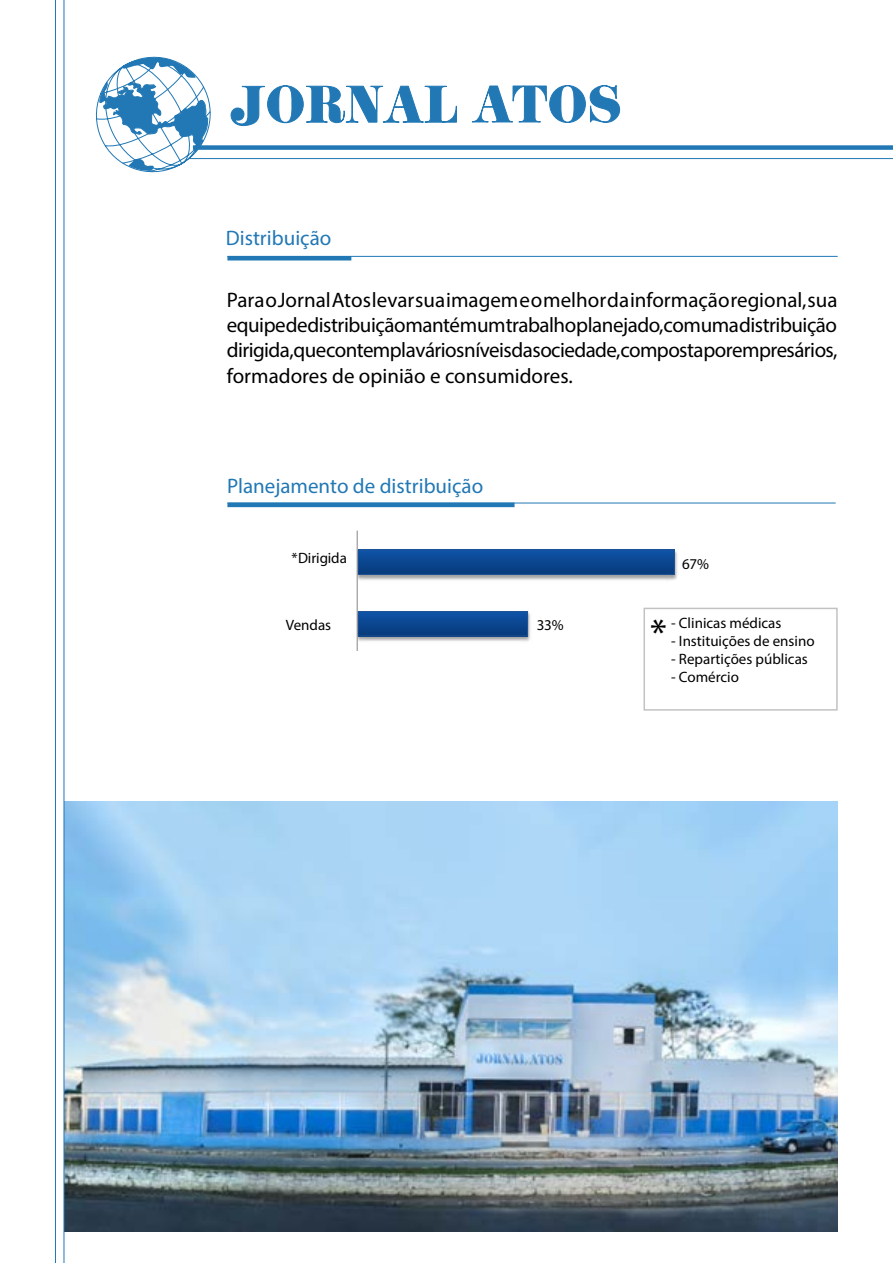
<style>
.page{position:relative;width:893px;height:1263px;background:#fff}
.page>*{position:absolute;margin:0;border:0;box-sizing:border-box;transform-origin:0 0}
.t1{font:40.2px "Myriad Pro";color:#000}
.t2{font:21px/25.2px "Myriad Pro";color:#000;text-align:justify}
.t3{font:21px "Myriad Pro";color:#2178b5}
.t4{font:15px "Myriad Pro";color:#000}
.t5{font:11.85px "Arial";letter-spacing:.01em;color:#000}
</style>
<div class="page">
<img style="left:65px;top:801px;width:773px;height:430px">
<hr style="left:64px;top:0;width:1px;height:1263px;background:#2178b5">
<hr style="left:55px;top:0;width:1px;height:1263px;background:#2178b5">
<div style="left:193px;top:145px;width:700px;height:5px;background:#2178b5"></div>
<svg style="left:472px;top:85px;width:148px;height:38px"></svg>
<svg style="left:231px;top:85px;width:226px;height:41px"></svg>
<svg style="left:95px;top:56px;width:123px;height:117px"></svg>
<hr style="left:189px;top:158px;width:704px;height:1px;background:#2178b5">
<svg style="left:356px;top:531px;width:355px;height:120px"></svg>
<div style="left:534px;top:608px;width:73px;height:38px;background:#fff"></div>
<div style="left:679px;top:540px;width:46px;height:39px;background:#fff"></div>
<hr style="left:227px;top:256px;width:124px;height:4px;background:#2178b5">
<hr style="left:227px;top:503px;width:287px;height:4px;background:#2178b5">
<hr style="left:227px;top:256px;width:611px;height:1px;background:#2178b5">
<hr style="left:227px;top:503px;width:609px;height:1px;background:#2178b5">
<p class="t3" style="left:226px;top:225px;width:107px">Distribuição</p>
<p class="t2" style="left:227px;top:287px;width:612px">Para o Jornal Atos levar sua imagem e o melhor da informação regional, sua equipe de distribuição mantém um trabalho planejado, com uma distribuição dirigida, que contempla vários níveis da sociedade, composta por empresários, formadores de opinião e consumidores.</p>
<p class="t3" style="left:227px;top:473px;width:258px">Planejamento de distribuição</p>
<p class="t4" style="left:291px;top:549px;width:57px">* Dirigida</p>
<p class="t5" style="left:305px;top:554px;width:43px">Dirigida</p>
<p class="t4" style="left:682px;top:554px;width:28px">67%</p>
<p class="t5" style="left:681px;top:554px;width:25px">54%</p>
<p class="t5" style="left:288px;top:615px;width:60px">Assinantes</p>
<p class="t4" style="left:286px;top:616px;width:47px">Vendas</p>
<p class="t4" style="left:537px;top:616px;width:28px">33%</p>
<p class="t4" style="left:671px;top:613px;width:112px">- Clinicas médicas</p>
<p class="t4" style="left:671px;top:631px;width:145px">- Instituições de ensino</p>
<p class="t4" style="left:671px;top:649px;width:138px">- Repartições públicas</p>
<p class="t4" style="left:671px;top:667px;width:69px">- Comércio</p>
<h1 class="t1" style="left:650px;top:608px;width:18px">*</h1>
<p class="t5" style="left:535px;top:615px;width:25px">29%</p>
</div>
